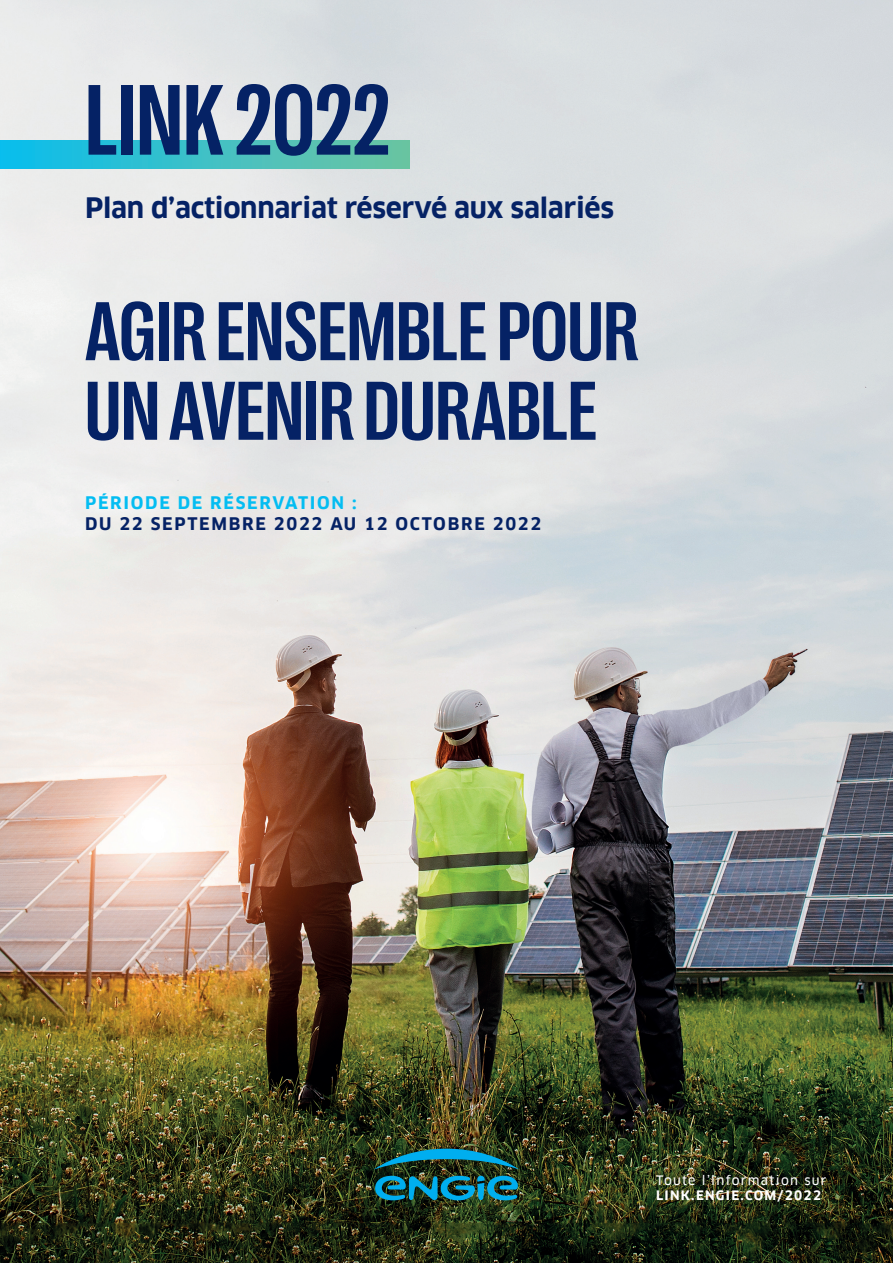
<style>
.page{position:relative;width:893px;height:1263px;background:#fff}
.page>*{position:absolute;margin:0;border:0;box-sizing:border-box;transform-origin:0 0}
.t1{font:700 condensed 101.85px "Right Grotesk";color:#052265}
.t2{font:700 condensed 84.9px "Right Grotesk";color:#052265}
.t3{font:700 27.6px "Clan Offc Pro";letter-spacing:-.01em;color:#052265}
.t4{font:700 16.95px/21.1px "Clan Offc Pro";letter-spacing:.1em;color:#052265}
.t5{font:12.75px/15.3px "Clan Offc Pro News";letter-spacing:.1em;color:#fff}
.s1{color:#04bdf2}
.s2{font-family:"Clan Offc Pro";font-weight:700}
</style>
<div class="page">
<img style="left:0;top:0;width:893px;height:1263px">
<div style="left:0;top:141px;width:410px;height:28px;background:linear-gradient(to right,#0abded,#70c4a0)"></div>
<svg style="left:374px;top:1149px;width:145px;height:20px;background:#1a5f64"></svg>
<img style="left:375px;top:1176px;width:143px;height:24px">
<p class="t1" style="left:85px;top:67px;width:307px">LINK 2022</p>
<p class="t3" style="left:85px;top:192px;width:530px">Plan d’actionnariat réservé aux salariés</p>
<p class="t2" style="left:85px;top:287px;width:555px">AGIR ENSEMBLE POUR</p>
<p class="t2" style="left:85px;top:367px;width:513px">UN AVENIR DURABLE</p>
<p class="t4" style="left:85px;top:492px;width:458px"><span class="s1">PÉRIODE DE RÉSERVATION :<br></span>DU 22 SEPTEMBRE 2022 AU 12 OCTOBRE 2022</p>
<p class="t5" style="left:656px;top:1172px;width:172px">Toute l’information sur<br><span class="s2">LINK.ENGIE.COM/2022</span></p>
</div>
